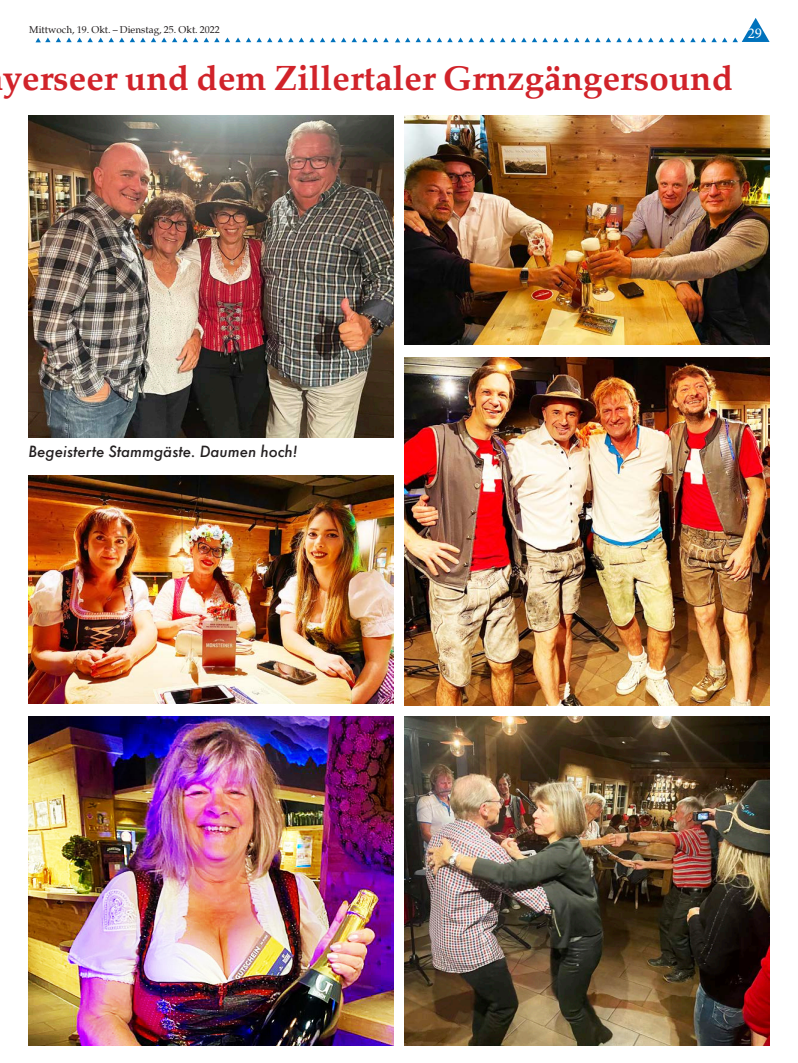
<style>
.page{position:relative;width:798px;height:1063px;background:#fff}
.page>*{position:absolute;margin:0;border:0;box-sizing:border-box;transform-origin:0 0}
.t1{font:700 35px "Palatia";color:#d1232a}
.Lauftext{font:italic 500 15px "Futura";color:#231f20}
.t2{font:15px "Minion Pro";color:#fff}
.t3{font:10px "Palatia";color:#231f20}
</style>
<div class="page">
<svg style="left:669px;top:38px;width:15px;height:4px"></svg>
<svg style="left:595px;top:38px;width:68px;height:4px"></svg>
<svg style="left:574px;top:38px;width:15px;height:4px"></svg>
<svg style="left:500px;top:38px;width:68px;height:4px"></svg>
<svg style="left:479px;top:38px;width:15px;height:4px"></svg>
<svg style="left:690px;top:18px;width:79px;height:24px"></svg>
<svg style="left:395px;top:38px;width:78px;height:4px"></svg>
<svg style="left:320px;top:38px;width:68px;height:4px"></svg>
<svg style="left:225px;top:38px;width:89px;height:4px"></svg>
<svg style="left:130px;top:38px;width:89px;height:4px"></svg>
<svg style="left:35px;top:38px;width:89px;height:4px"></svg>
<img style="left:28px;top:116px;width:365px;height:321px">
<img style="left:28px;top:475px;width:365px;height:228px">
<img style="left:404px;top:116px;width:365px;height:228px">
<img style="left:404px;top:358px;width:365px;height:347px">
<img style="left:28px;top:716px;width:365px;height:329px">
<img style="left:404px;top:716px;width:365px;height:329px">
<p class="t3" style="left:29px;top:23px;width:192px">Mittwoch, 19. Okt. – Dienstag, 25. Okt. 2022</p>
<p class="t1" style="left:3px;top:57px;width:731px">yerseer und dem Zillertaler Grnzgängersound</p>
<p class="t2" style="left:747px;top:23px;width:16px">29</p>
<p class="Lauftext" style="left:28px;top:441px;width:270px">Begeisterte Stammgäste. Daumen hoch!</p>
</div>
